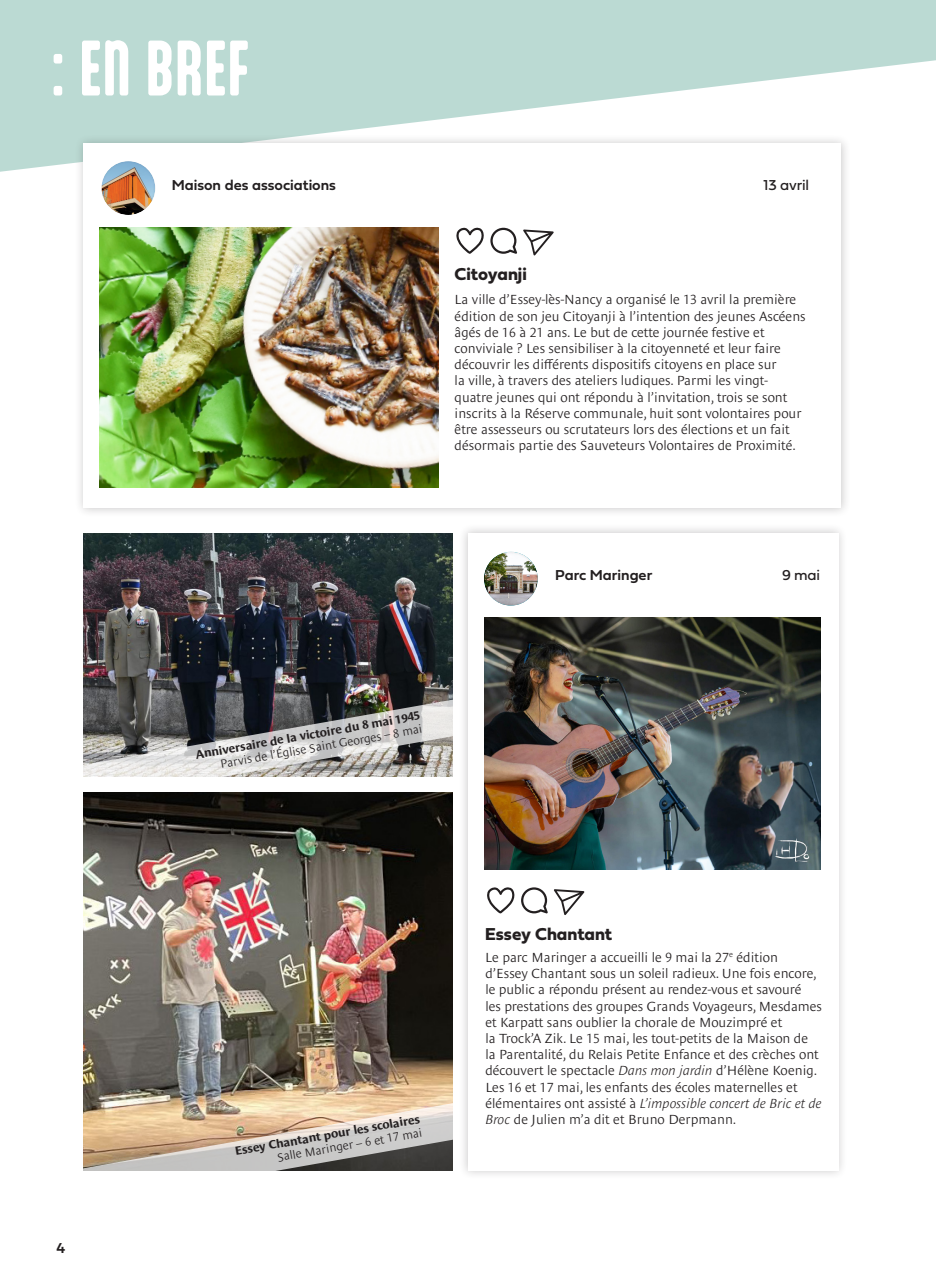
<style>
.page{position:relative;width:936px;height:1276px;background:#fff}
.page>*{position:absolute;margin:0;border:0;box-sizing:border-box;transform-origin:0 0}
.t1{font:700 66.6px "Aptly";letter-spacing:.02em;color:#fff;scale:.9 1}
.t2{font:18px "Fieldwork Geo Bold";color:#231f20}
.t3{font:15px "Fieldwork Geo Demibold";color:#231f20}
.t4{font:15px "Fieldwork Geo Regular";letter-spacing:-.01em;color:#231f20}
.t5{font:300 13.5px/16.2px "Le Monde Sans Std";color:#231f20}
.t6{font:700 12px "Le Monde Sans Std";color:#231f20}
.t7{font:300 12px "Le Monde Sans Std";color:#231f20}
.s1{font-style:italic}
</style>
<div class="page">
<img style="left:84px;top:533px;width:368px;height:166px">
<svg style="left:83px;top:699px;width:370px;height:104px"></svg>
<div style="left:458px;top:524px;width:389px;height:656px;background:#231f20;opacity:.24"></div>
<div style="left:468px;top:533px;width:370px;height:637px;background:#fff"></div>
<img style="left:484px;top:617px;width:336px;height:252px">
<svg style="left:487px;top:887px;width:28px;height:26px"></svg>
<svg style="left:521px;top:887px;width:27px;height:26px"></svg>
<svg style="left:554px;top:889px;width:30px;height:26px"></svg>
<svg style="left:0;top:0;width:936px;height:172px;fill:#bbdad3"></svg>
<div style="left:74px;top:134px;width:777px;height:383px;background:#231f20;opacity:.24"></div>
<div style="left:84px;top:143px;width:757px;height:365px;background:#fff"></div>
<img style="left:100px;top:228px;width:338px;height:260px">
<svg style="left:456px;top:227px;width:28px;height:27px"></svg>
<svg style="left:490px;top:228px;width:27px;height:26px"></svg>
<svg style="left:523px;top:229px;width:30px;height:26px"></svg>
<div style="left:100px;top:159px;width:57px;height:57px;background:#231f20;opacity:.2"></div>
<div style="left:483px;top:549px;width:57px;height:57px;background:#231f20;opacity:.2"></div>
<img style="left:84px;top:792px;width:368px;height:311px">
<svg style="left:83px;top:1103px;width:376px;height:77px"></svg>
<h1 class="t1" style="left:51px;top:27px;width:221px">: EN BREF</h1>
<p class="t3" style="left:172px;top:173px;width:166px">Maison des associations</p>
<p class="t4" style="left:763px;top:173px;width:47px">13 avril</p>
<h2 class="t2" style="left:454px;top:260px;width:74px">Citoyanji</h2>
<p class="t5" style="left:454px;top:292px;width:352px">La ville d’Essey-lès-Nancy a organisé le 13 avril la première édition de son jeu Citoyanji à l’intention des jeunes Ascéens âgés de 16 à 21 ans. Le but de cette journée festive et conviviale ? Les sensibiliser à la citoyenneté et leur faire découvrir les différents dispositifs citoyens en place sur<br>la ville, à travers des ateliers ludiques. Parmi les vingt&shy;quatre jeunes qui ont répondu à l’invitation, trois se sont inscrits à la Réserve communale, huit sont volontaires pour être assesseurs ou scrutateurs lors des élections et un fait désormais partie des Sauveteurs Volontaires de Proximité.</p>
<p class="t3" style="left:56px;top:1236px;width:10px">4</p>
<p class="t6" style="left:194px;top:748px;width:229px;rotate:-10deg">Anniversaire de la victoire du 8 mai 1945</p>
<p class="t7" style="left:219px;top:757px;width:206px;rotate:-10deg">Parvis de l’Église Saint Georges – 8 mai</p>
<p class="t6" style="left:234px;top:1144px;width:189px;rotate:-10deg">Essey Chantant pour les scolaires</p>
<p class="t7" style="left:276px;top:1150px;width:148px;rotate:-10deg">Salle Maringer – 6 et 17 mai</p>
<p class="t3" style="left:555px;top:563px;width:99px">Parc Maringer</p>
<p class="t4" style="left:782px;top:563px;width:40px">9 mai</p>
<h2 class="t2" style="left:485px;top:919px;width:128px">Essey Chantant</h2>
<p class="t5" style="left:485px;top:949px;width:338px">Le parc Maringer a accueilli le 9 mai la 27<sup>e</sup> édition d’Essey Chantant sous un soleil radieux. Une fois encore, le public a répondu présent au rendez-vous et savouré<br>les prestations des groupes Grands Voyageurs, Mesdames et Karpatt sans oublier la chorale de Mouzimpré et<br>la Trock’A Zik. Le 15 mai, les tout-petits de la Maison de<br>la Parentalité, du Relais Petite Enfance et des crèches ont découvert le spectacle <span class="s1">Dans mon jardin</span> d’Hélène Koenig.<br>Les 16 et 17 mai, les enfants des écoles maternelles et élémentaires ont assisté à <span class="s1">L’impossible concert de Bric et de Broc</span> de Julien m’a dit et Bruno Derpmann.</p>
</div>
